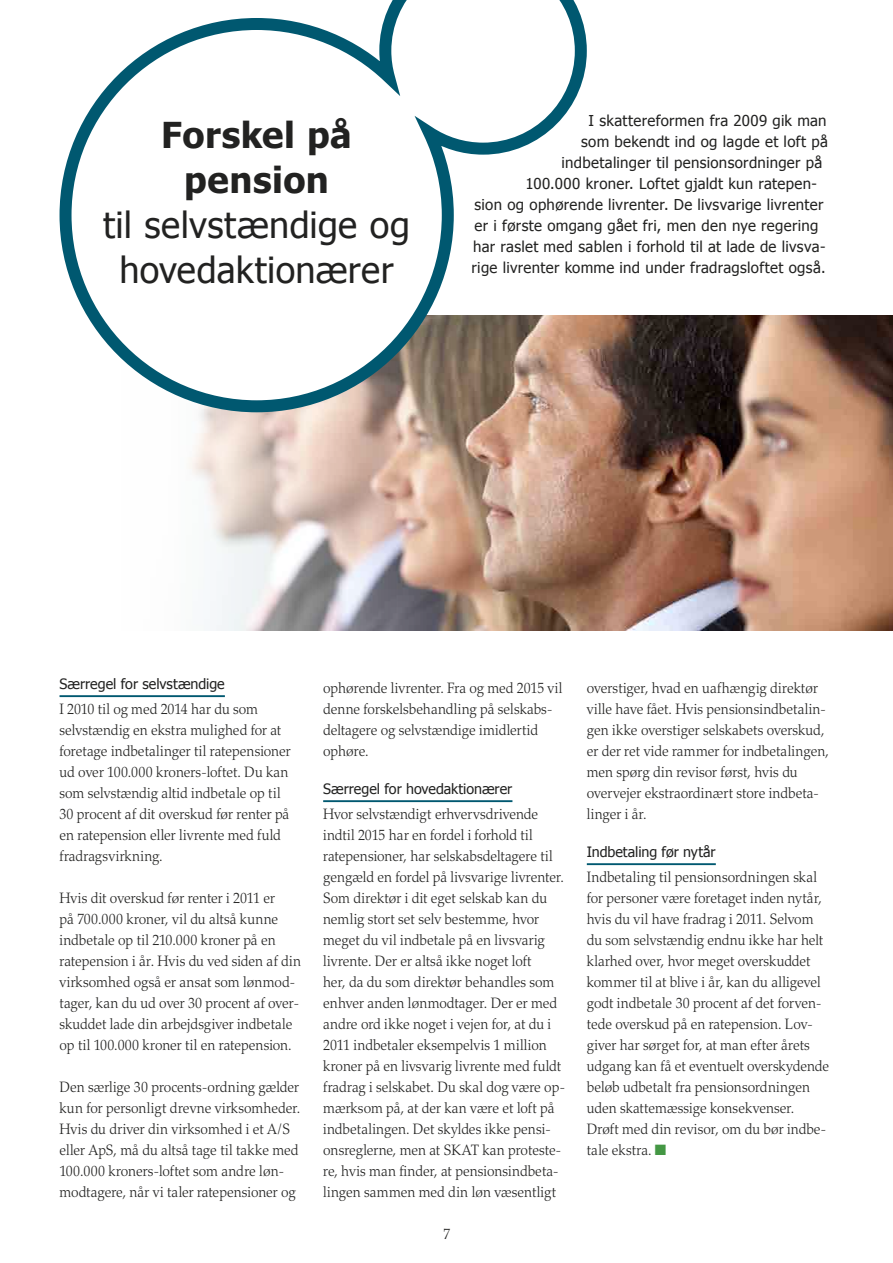
<style>
.page{position:relative;width:893px;height:1263px;background:#fff}
.page>*{position:absolute;margin:0;border:0;box-sizing:border-box;transform-origin:0 0}
.t1{font:36px/45px "Tahoma";letter-spacing:.01em;color:#222221;text-align:center}
.t2{font:700 36px/45px "Tahoma";letter-spacing:.015em;color:#222221;text-align:center}
.t3{font:300 15px/21px "Palatino";color:#222221;scale:.93 1}
.t4{font:15px "Tahoma";letter-spacing:.02em;color:#222221}
.t5{font:14.25px "Tahoma";color:#222221}
.s1{color:#449744}
</style>
<div class="page">
<img style="left:189px;top:315px;width:704px;height:315px">
<hr style="left:60px;top:695px;width:165px;height:2px;background:#005870">
<hr style="left:323px;top:800px;width:189px;height:2px;background:#005870">
<hr style="left:587px;top:863px;width:129px;height:2px;background:#005870">
<svg style="left:59px;top:0;width:534px;height:418px"></svg>
<h1 class="t2" style="left:161px;top:110px;width:192px">Forskel på pension</h1>
<h1 class="t1" style="left:103px;top:201px;width:308px">til selvstændige og hovedaktionærer</h1>
<p class="t4" style="left:589px;top:110px;width:240px">I skattereformen fra 2009 gik man</p>
<p class="t4" style="left:581px;top:131px;width:248px">som bekendt ind og lagde et loft på</p>
<p class="t4" style="left:562px;top:152px;width:262px">indbetalinger til pensionsordninger på</p>
<p class="t4" style="left:526px;top:173px;width:293px">100.000 kroner. Loftet gjaldt kun ratepen-</p>
<p class="t4" style="left:475px;top:194px;width:350px">sion og ophørende livrenter. De livsvarige livrenter</p>
<p class="t4" style="left:475px;top:215px;width:345px">er i første omgang gået fri, men den nye regering</p>
<p class="t4" style="left:473px;top:236px;width:354px">har raslet med sablen i forhold til at lade de livsva-</p>
<p class="t4" style="left:472px;top:257px;width:355px">rige livrenter komme ind under fradragsloftet også.</p>
<p class="t5" style="left:60px;top:674px;width:167px">Særregel for selvstændige</p>
<p class="t3" style="left:60px;top:699px;width:250px">I 2010 til og med 2014 har du som selvstændig en ekstra mulighed for at foretage indbetalinger til ratepensioner ud over 100.000 kroners-loftet. Du kan som selvstændig altid indbetale op til 30 procent af dit overskud før renter på en ratepension eller livrente med fuld fradragsvirkning.</p>
<p class="t3" style="left:60px;top:888px;width:261px">Hvis dit overskud før renter i 2011 er<br>på 700.000 kroner, vil du altså kunne indbetale op til 210.000 kroner på en ratepension i år. Hvis du ved siden af din virksomhed også er ansat som lønmod&shy;tager, kan du ud over 30 procent af over&shy;skuddet lade din arbejdsgiver indbetale op til 100.000 kroner til en ratepension.</p>
<p class="t3" style="left:60px;top:1077px;width:260px">Den særlige 30 procents-ordning gælder kun for personligt drevne virksomheder.<br>Hvis du driver din virksomhed i et A/S eller ApS, må du altså tage til takke med 100.000 kroners-loftet som andre løn&shy;modtagere, når vi taler ratepensioner og</p>
<p class="t3" style="left:323px;top:678px;width:259px">ophørende livrenter. Fra og med 2015 vil denne forskelsbehandling på selskabs&shy;deltagere og selvstændige imidlertid ophøre.</p>
<p class="t5" style="left:323px;top:779px;width:191px">Særregel for hovedaktionærer</p>
<p class="t3" style="left:323px;top:804px;width:262px">Hvor selvstændigt erhvervsdrivende indtil 2015 har en fordel i forhold til ratepensioner, har selskabsdeltagere til gengæld en fordel på livsvarige livrenter.<br>Som direktør i dit eget selskab kan du nemlig stort set selv bestemme, hvor meget du vil indbetale på en livsvarig livrente. Der er altså ikke noget loft<br>her, da du som direktør behandles som enhver anden lønmodtager. Der er med andre ord ikke noget i vejen for, at du i 2011 indbetaler eksempelvis 1 million kroner på en livsvarig livrente med fuldt fradrag i selskabet. Du skal dog være op&shy;mærksom på, at der kan være et loft på indbetalingen. Det skyldes ikke pensi&shy;onsreglerne, men at SKAT kan proteste&shy;re, hvis man finder, at pensionsindbeta&shy;lingen sammen med din løn væsentligt</p>
<p class="t3" style="left:443px;top:1224px;width:9px">7</p>
<p class="t3" style="left:587px;top:678px;width:262px">overstiger, hvad en uafhængig direktør ville have fået. Hvis pensionsindbetalin&shy;gen ikke overstiger selskabets overskud, er der ret vide rammer for indbetalingen, men spørg din revisor først, hvis du overvejer ekstraordinært store indbeta&shy;linger i år.</p>
<p class="t5" style="left:587px;top:842px;width:130px">Indbetaling før nytår</p>
<p class="t3" style="left:587px;top:867px;width:262px">Indbetaling til pensionsordningen skal for personer være foretaget inden nytår, hvis du vil have fradrag i 2011. Selvom du som selvstændig endnu ikke har helt klarhed over, hvor meget overskuddet kommer til at blive i år, kan du alligevel godt indbetale 30 procent af det forven&shy;tede overskud på en ratepension. Lov&shy;giver har sørget for, at man efter årets udgang kan få et eventuelt overskydende beløb udbetalt fra pensionsordningen uden skattemæssige konsekvenser.<br>Drøft med din revisor, om du bør indbe&shy;tale ekstra. <span class="s1">■</span></p>
</div>
